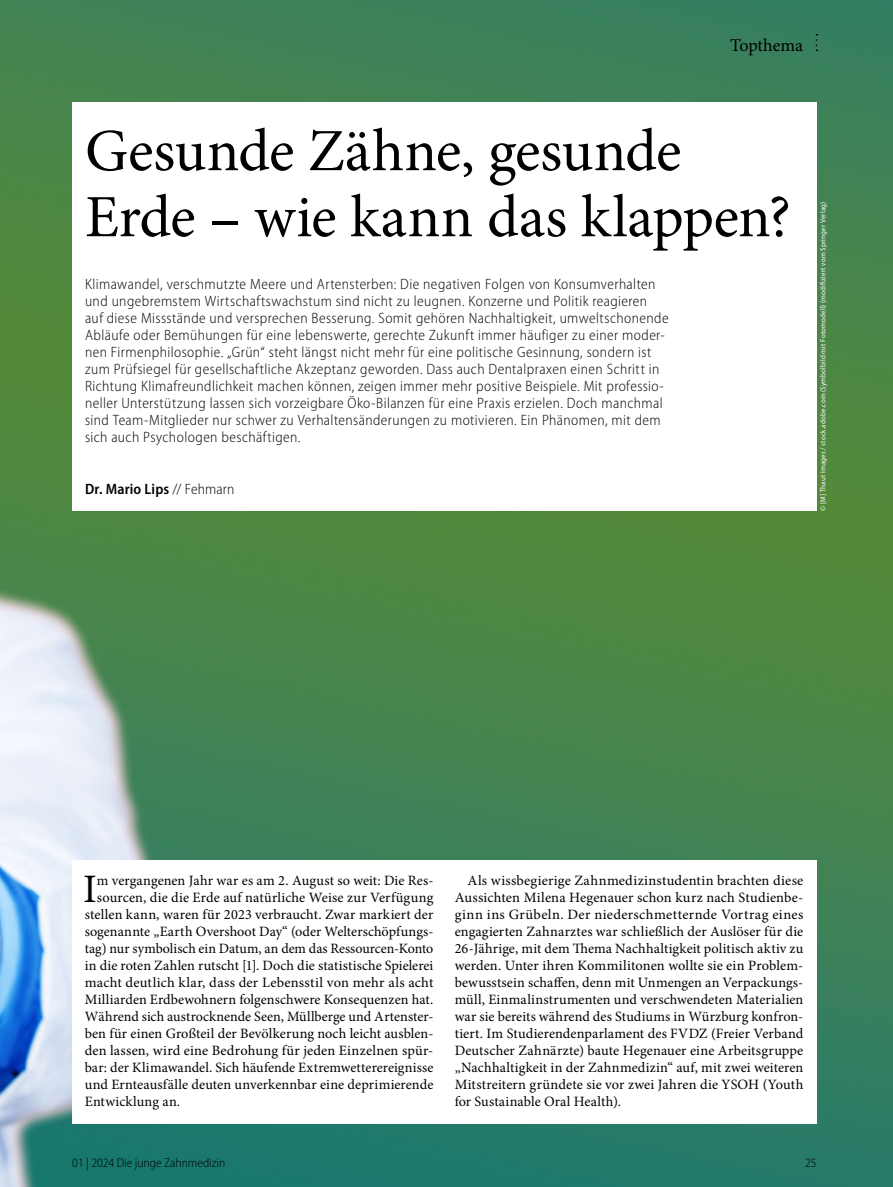
<style>
.page{position:relative;width:893px;height:1187px;background:#fff}
.page>*{position:absolute;margin:0;border:0;box-sizing:border-box;transform-origin:0 0}
.Title_1{font:60px/66px "Minion Pro";letter-spacing:-.01em;color:#000}
.Para_Initial{font:40.35px "Minion Pro";color:#000}
.t1{font:18px "Minion Pro";letter-spacing:-.005em;color:#000}
.Trailer_x{font:300 semi-condensed 15px/17px "Myriad Pro";letter-spacing:.025em;color:#000}
.NoXML_Author{font:600 semi-condensed 15px "Myriad Pro";letter-spacing:.01em;color:#000}
.Para_indent{font:14.25px/17px "Minion Pro";letter-spacing:.005em;color:#000;text-align:justify}
.Para_Initial-2{font:14.25px "Minion Pro";letter-spacing:.005em;color:#000}
.t2{font:300 semi-condensed 12.75px "Myriad Pro";color:#000}
.Image_Source_x{font:semi-condensed 7.5px "Myriad Pro";letter-spacing:.03em;color:#fff}
.s1{font-weight:300}
</style>
<div class="page">
<img style="left:0;top:0;width:893px;height:1186px">
<div style="left:72px;top:860px;width:744px;height:263px;background:#fff"></div>
<div style="left:72px;top:102px;width:744px;height:408px;background:#fff"></div>
<svg style="left:816px;top:34px;width:1px;height:17px"></svg>
<p class="t1" style="left:730px;top:33px;width:74px">Topthema</p>
<p class="Title_1" style="left:85px;top:118px;width:707px">Gesunde Zähne, gesunde<br>Erde – wie kann das klappen?</p>
<p class="Trailer_x" style="left:85px;top:276px;width:585px">Klimawandel, verschmutzte Meere und Artensterben: Die negativen Folgen von Konsumverhalten und ungebremstem Wirtschaftswachstum sind nicht zu leugnen. Konzerne und Politik reagieren auf diese Missstände und versprechen Besserung. Somit gehören Nachhaltigkeit, umweltschonende Abläufe oder Bemühungen für eine lebenswerte, gerechte Zukunft immer häufiger zu einer moder&shy;nen Firmenphilosophie. „Grün“ steht längst nicht mehr für eine politische Gesinnung, sondern ist zum Prüfsiegel für gesellschaftliche Akzeptanz geworden. Dass auch Dentalpraxen einen Schritt in Richtung Klimafreundlichkeit machen können, zeigen immer mehr positive Beispiele. Mit professio&shy;neller Unterstützung lassen sich vorzeigbare Öko-Bilanzen für eine Praxis erzielen. Doch manchmal sind Team-Mitglieder nur schwer zu Verhaltensänderungen zu motivieren. Ein Phänomen, mit dem sich auch Psychologen beschäftigen.</p>
<p class="NoXML_Author" style="left:85px;top:480px;width:151px">Dr. Mario Lips <span class="s1">// Fehmarn</span></p>
<p class="Image_Source_x" style="left:819px;top:510px;width:310px;rotate:-90deg">© [M] Thaut Images / stock.adobe.com (Symbolbild mit Fotomodell) (modifiziert vom Springer Verlag)</p>
<p class="Para_Initial" style="left:83px;top:862px;width:15px">I</p>
<p class="Para_Initial-2" style="left:97px;top:870px;width:338px">m vergangenen Jahr war es am 2. August so weit: Die Res-</p>
<p class="Para_Initial-2" style="left:97px;top:887px;width:338px">sourcen, die die Erde auf natürliche Weise zur Verfügung</p>
<p class="Para_Initial-2" style="left:85px;top:904px;width:350px">stellen kann, waren für 2023 verbraucht. Zwar markiert der</p>
<p class="Para_Initial-2" style="left:85px;top:921px;width:350px">sogenannte „Earth Overshoot Day“ (oder Welterschöpfungs-</p>
<p class="Para_Initial-2" style="left:85px;top:938px;width:350px">tag) nur symbolisch ein Datum, an dem das Ressourcen-Konto</p>
<p class="Para_Initial-2" style="left:85px;top:955px;width:350px">in die roten Zahlen rutscht [1]. Doch die statistische Spielerei</p>
<p class="Para_Initial-2" style="left:85px;top:972px;width:350px">macht deutlich klar, dass der Lebensstil von mehr als acht</p>
<p class="Para_Initial-2" style="left:85px;top:989px;width:350px">Milliarden Erdbewohnern folgenschwere Konsequenzen hat.</p>
<p class="Para_Initial-2" style="left:85px;top:1006px;width:350px">Während sich austrocknende Seen, Müllberge und Artenster-</p>
<p class="Para_Initial-2" style="left:85px;top:1023px;width:350px">ben für einen Großteil der Bevölkerung noch leicht ausblen-</p>
<p class="Para_Initial-2" style="left:85px;top:1040px;width:350px">den lassen, wird eine Bedrohung für jeden Einzelnen spür-</p>
<p class="Para_Initial-2" style="left:85px;top:1057px;width:350px">bar: der Klimawandel. Sich häufende Extremwetterereignisse</p>
<p class="Para_Initial-2" style="left:85px;top:1074px;width:350px">und Ernteausfälle deuten unverkennbar eine deprimierende</p>
<p class="Para_Initial-2" style="left:85px;top:1091px;width:97px">Entwicklung an.</p>
<p class="Para_indent" style="left:455px;top:871px;width:350px;text-indent:13px">Als wissbegierige Zahnmedizinstudentin brachten diese Aussichten Milena Hegenauer schon kurz nach Studienbe&shy;ginn ins Grübeln. Der niederschmetternde Vortrag eines engagierten Zahnarztes war schließlich der Auslöser für die 26-Jährige, mit dem Thema Nachhaltigkeit politisch aktiv zu werden. Unter ihren Kommilitonen wollte sie ein Problem&shy;bewusstsein schaffen, denn mit Unmengen an Verpackungs&shy;müll, Einmalinstrumenten und verschwendeten Materialien war sie bereits während des Studiums in Würzburg konfron&shy;tiert. Im Studierendenparlament des FVDZ (Freier Verband Deutscher Zahnärzte) baute Hegenauer eine Arbeitsgruppe „Nachhaltigkeit in der Zahnmedizin“ auf, mit zwei weiteren Mitstreitern gründete sie vor zwei Jahren die YSOH (Youth for Sustainable Oral Health).</p>
<p class="t2" style="left:72px;top:1155px;width:154px">01 | 2024 Die junge Zahnmedizin</p>
<p class="t2" style="left:805px;top:1155px;width:13px">25</p>
</div>
